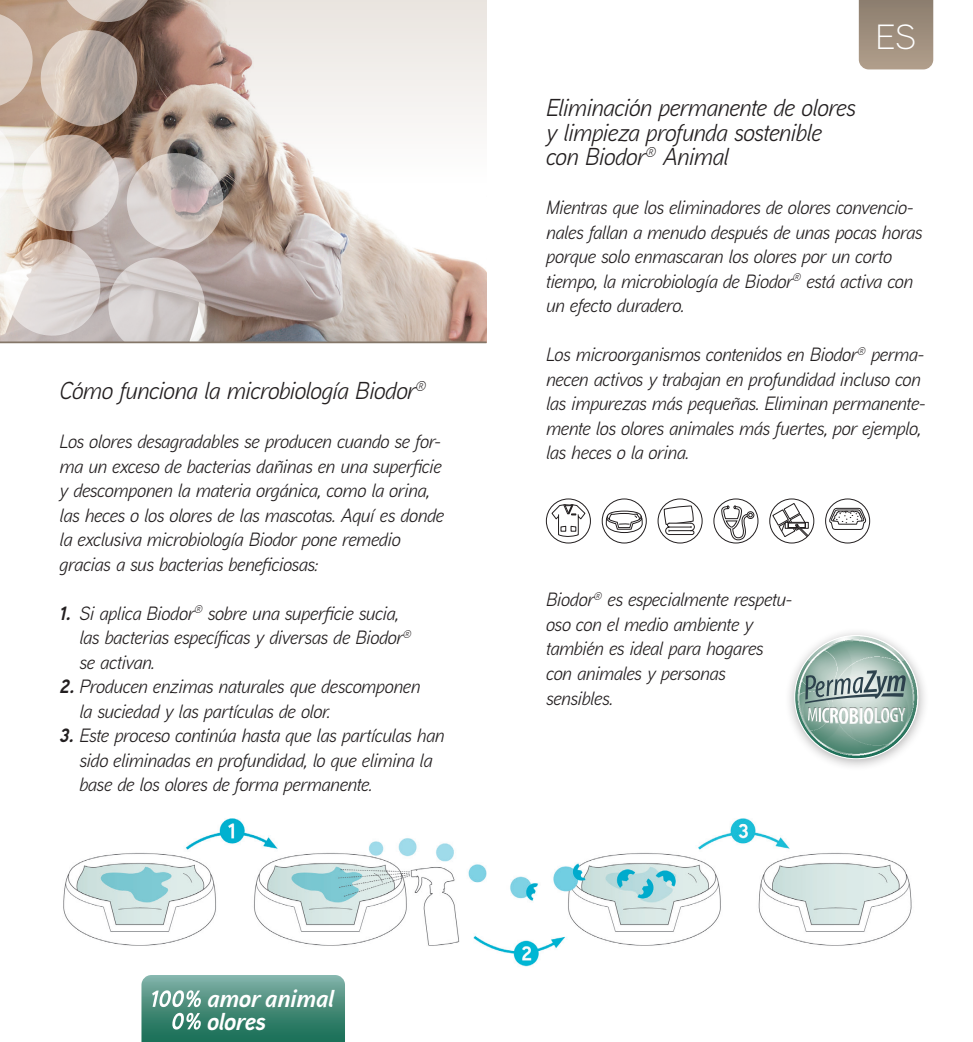
<style>
.page{position:relative;width:973px;height:1042px;background:#fff}
.page>*{position:absolute;margin:0;border:0;box-sizing:border-box;transform-origin:0 0}
.t1{font:300 35px "Aaux Next";color:#fff}
.t2{font:italic 24.5px/24.5px "Aaux Next";letter-spacing:-.02em;color:#231f20}
.t3{font:italic 700 24.5px/22.4px "Aaux Next";letter-spacing:-.02em;color:#fff}
.t4{font:italic 19.25px/24.5px "Aaux Next";letter-spacing:-.015em;color:#231f20}
.s1{font-weight:700}
</style>
<div class="page">
<img style="left:63px;top:818px;width:849px;height:149px">
<img style="left:227px;top:184px;width:259px;height:157px">
<svg style="left:227px;top:0;width:259px;height:184px;fill:#f2eeeb"></svg>
<svg style="left:858px;top:0;width:75px;height:69px;background:#9f8f7e"></svg>
<div style="left:825px;top:499px;width:44px;height:44px;border:1px solid #231f20;border-radius:50%"></div>
<svg style="left:828px;top:508px;width:37px;height:22px"></svg>
<div style="left:713px;top:499px;width:45px;height:44px;border:1px solid #231f20;border-radius:50%"></div>
<div style="left:746px;top:511px;width:8px;height:8px;border:1px solid #231f20;border-radius:50%"></div>
<svg style="left:720px;top:505px;width:32px;height:35px"></svg>
<div style="left:769px;top:499px;width:45px;height:44px;border:1px solid #231f20;border-radius:50%"></div>
<svg style="left:771px;top:502px;width:37px;height:35px"></svg>
<div style="left:546px;top:499px;width:44px;height:44px;border:1px solid #231f20;border-radius:50%"></div>
<svg style="left:551px;top:504px;width:34px;height:33px"></svg>
<div style="left:601px;top:499px;width:45px;height:44px;border:1px solid #231f20;border-radius:50%"></div>
<svg style="left:605px;top:510px;width:37px;height:23px"></svg>
<div style="left:657px;top:499px;width:45px;height:44px;border:1px solid #231f20;border-radius:50%"></div>
<svg style="left:663px;top:506px;width:31px;height:38px"></svg>
<svg style="left:0;top:0;width:227px;height:344px;background:#beaea6"></svg>
<hr style="left:0;top:341px;width:486px;height:2px;background:#847668">
<div style="left:784px;top:627px;width:145px;height:145px;background:#231f20;opacity:.35"></div>
<img style="left:794px;top:635px;width:123px;height:124px;border-radius:62px">
<svg style="left:805px;top:670px;width:100px;height:53px;background:#96a9a7"></svg>
<div style="left:807px;top:708px;width:98px;height:16px;background:#fff;opacity:.75"></div>
<div style="left:807px;top:707px;width:98px;height:16px;background:#231f20;opacity:.75"></div>
<svg style="left:141px;top:975px;width:204px;height:67px;background:#529382"></svg>
<p class="t2" style="left:60px;top:377px;width:368px">Cómo funciona la microbiología Biodor<sup>®</sup></p>
<p class="t4" style="left:60px;top:428px;width:386px">Los olores desagradables se producen cuando se for&shy;ma un exceso de bacterias dañinas en una superficie y descomponen la materia orgánica, como la orina, las heces o los olores de las mascotas. Aquí es donde la exclusiva microbiología Biodor pone remedio gracias a sus bacterias beneficiosas:</p>
<p class="t4" style="left:79px;top:600px;width:333px;text-indent:-20px"><span class="s1">1.</span> Si aplica Biodor<sup>®</sup> sobre una superficie sucia, las bacterias específicas y diversas de Biodor<sup>® </sup>se activan.</p>
<p class="t4" style="left:79px;top:673px;width:342px;text-indent:-20px"><span class="s1">2.</span> Producen enzimas naturales que descomponen la suciedad y las partículas de olor.</p>
<p class="t4" style="left:79px;top:722px;width:366px;text-indent:-20px"><span class="s1">3.</span> Este proceso continúa hasta que las partículas han sido eliminadas en profundidad, lo que elimina la base de los olores de forma permanente.</p>
<p class="t3" style="left:207px;top:987px;width:129px">amor animal olores</p>
<h1 class="t1" style="left:875px;top:14px;width:42px">ES</h1>
<p class="t2" style="left:546px;top:95px;width:311px">Eliminación permanente de olores y limpieza profunda sostenible con Biodor<sup>®</sup> Animal</p>
<p class="t4" style="left:546px;top:195px;width:377px">Mientras que los eliminadores de olores convencio&shy;nales fallan a menudo después de unas pocas horas porque solo enmascaran los olores por un corto tiempo, la microbiología de Biodor<sup>®</sup> está activa con un efecto duradero.</p>
<p class="t4" style="left:546px;top:342px;width:381px">Los microorganismos contenidos en Biodor<sup>®</sup> perma&shy;necen activos y trabajan en profundidad incluso con las impurezas más pequeñas. Eliminan permanente&shy;mente los olores animales más fuertes, por ejemplo, las heces o la orina.</p>
<p class="t4" style="left:546px;top:587px;width:248px">Biodor<sup>®</sup> es especialmente respetu&shy;oso con el medio ambiente y también es ideal para hogares con animales y personas sensibles.</p>
</div>
